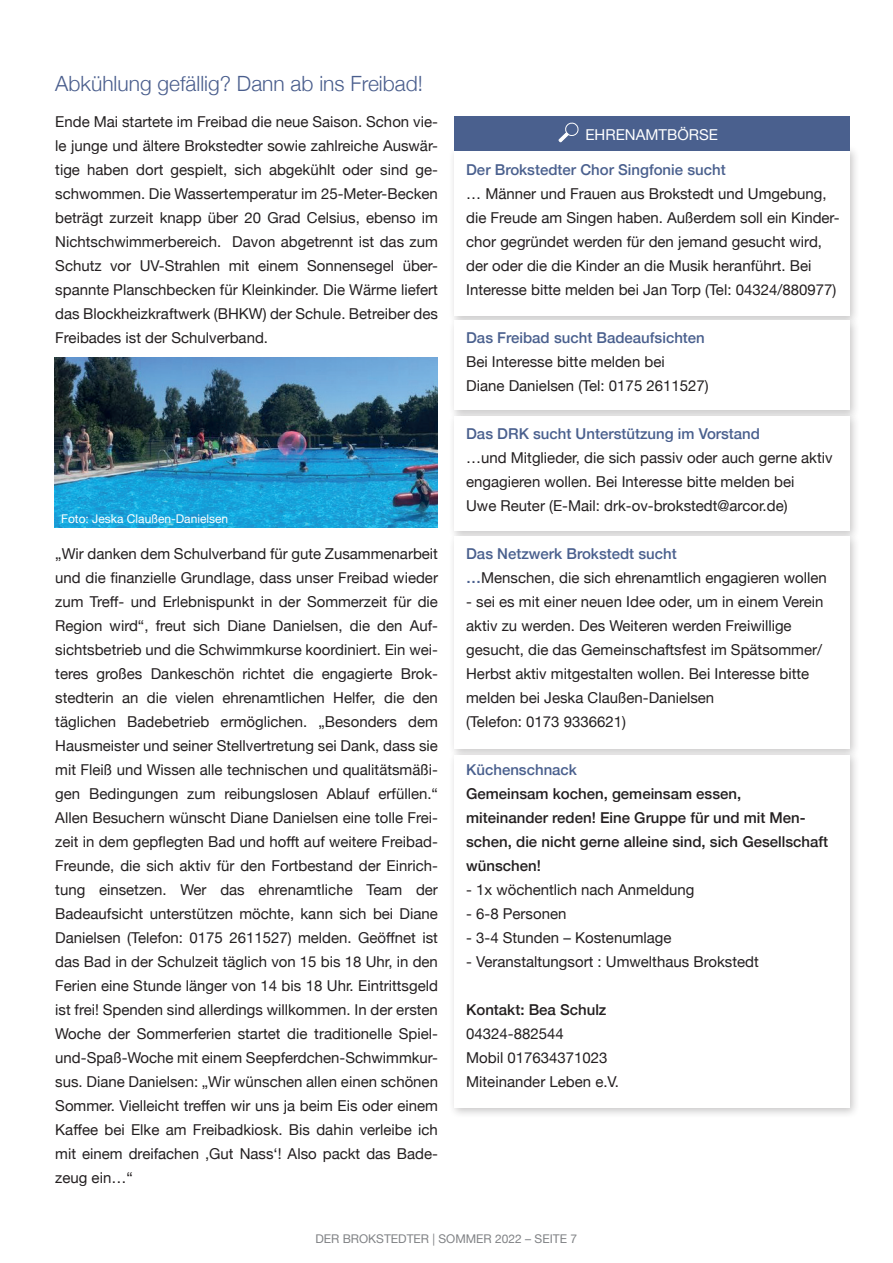
<style>
.page{position:relative;width:893px;height:1263px;background:#fff}
.page>*{position:absolute;margin:0;border:0;box-sizing:border-box;transform-origin:0 0}
.t1{font:300 21px "Helvetica Neue";color:#4a5e8d}
.t2{font:15px/24px "Helvetica Neue";color:#231f20}
.t3{font:500 15px/24px "Helvetica Neue";color:#231f20}
.t4{font:500 15px "Helvetica Neue";color:#4a608e}
.t5{font:15px "Helvetica Neue";color:#fff}
.t6{font:12px "Helvetica Neue";color:#808285}
.t7{font:12px "Helvetica Neue";color:#fff}
.s1{font-weight:500;color:#4a608e}
</style>
<div class="page">
<img style="left:55px;top:358px;width:382px;height:170px">
<div style="left:449px;top:144px;width:412px;height:183px;background:#231f20;opacity:.25"></div>
<div style="left:454px;top:150px;width:395px;height:165px;background:#fff"></div>
<div style="left:449px;top:315px;width:412px;height:106px;background:#231f20;opacity:.25"></div>
<div style="left:454px;top:321px;width:395px;height:89px;background:#fff"></div>
<div style="left:449px;top:411px;width:412px;height:131px;background:#231f20;opacity:.25"></div>
<div style="left:454px;top:416px;width:395px;height:115px;background:#fff"></div>
<div style="left:449px;top:531px;width:412px;height:229px;background:#231f20;opacity:.25"></div>
<div style="left:454px;top:536px;width:395px;height:213px;background:#fff"></div>
<div style="left:449px;top:749px;width:412px;height:370px;background:#231f20;opacity:.25"></div>
<div style="left:454px;top:754px;width:395px;height:353px;background:#fff"></div>
<div style="left:454px;top:116px;width:395px;height:34px;background:#4a608e"></div>
<svg style="left:558px;top:122px;width:21px;height:21px"></svg>
<h1 class="t1" style="left:55px;top:66px;width:369px">Abkühlung gefällig? Dann ab ins Freibad!</h1>
<p class="t2" style="left:55px;top:110px;width:384px;text-align:justify">Ende Mai startete im Freibad die neue Saison. Schon vie&shy;le junge und ältere Brokstedter sowie zahlreiche Auswär&shy;tige haben dort gespielt, sich abgekühlt oder sind ge&shy;schwommen. Die Wassertemperatur im 25-Meter-Becken beträgt zurzeit knapp über 20 Grad Celsius, ebenso im Nichtschwimmerbereich. Davon abgetrennt ist das zum Schutz vor UV-Strahlen mit einem Sonnensegel über&shy;spannte Planschbecken für Kleinkinder. Die Wärme liefert das Blockheizkraftwerk (BHKW) der Schule. Betreiber des Freibades ist der Schulverband.</p>
<p class="t7" style="left:61px;top:510px;width:169px">Foto: Jeska Claußen-Danielsen</p>
<p class="t2" style="left:55px;top:542px;width:384px;text-align:justify">„Wir danken dem Schulverband für gute Zusammenarbeit und die finanzielle Grundlage, dass unser Freibad wieder zum Treff- und Erlebnispunkt in der Sommerzeit für die Region wird“, freut sich Diane Danielsen, die den Auf&shy;sichtsbetrieb und die Schwimmkurse koordiniert. Ein wei&shy;teres großes Dankeschön richtet die engagierte Brok&shy;stedterin an die vielen ehrenamtlichen Helfer, die den täglichen Badebetrieb ermöglichen. „Besonders dem Hausmeister und seiner Stellvertretung sei Dank, dass sie mit Fleiß und Wissen alle technischen und qualitätsmäßi&shy;gen Bedingungen zum reibungslosen Ablauf erfüllen.“ Allen Besuchern wünscht Diane Danielsen eine tolle Frei&shy;zeit in dem gepflegten Bad und hofft auf weitere Freibad-Freunde, die sich aktiv für den Fortbestand der Einrich&shy;tung einsetzen. Wer das ehrenamtliche Team der Badeaufsicht unterstützen möchte, kann sich bei Diane Danielsen (Telefon: 0175 2611527) melden. Geöffnet ist das Bad in der Schulzeit täglich von 15 bis 18 Uhr, in den Ferien eine Stunde länger von 14 bis 18 Uhr. Eintrittsgeld ist frei! Spenden sind allerdings willkommen. In der ersten Woche der Sommerferien startet die traditionelle Spiel&shy;und-Spaß-Woche mit einem Seepferdchen-Schwimmkur&shy;sus. Diane Danielsen: „Wir wünschen allen einen schönen Sommer. Vielleicht treffen wir uns ja beim Eis oder einem Kaffee bei Elke am Freibadkiosk. Bis dahin verleibe ich mit einem dreifachen ‚Gut Nass‘! Also packt das Bade&shy;zeug ein…“</p>
<p class="t5" style="left:585px;top:124px;width:134px">EHRENAMTBÖRSE</p>
<p class="t4" style="left:466px;top:157px;width:261px">Der Brokstedter Chor Singfonie sucht</p>
<p class="t2" style="left:466px;top:182px;width:375px">… Männer und Frauen aus Brokstedt und Umgebung, die Freude am Singen haben. Außerdem soll ein Kinder&shy;chor gegründet werden für den jemand gesucht wird, der oder die die Kinder an die Musik heranführt. Bei Interesse bitte melden bei Jan Torp (Tel: 04324/880977)</p>
<p class="t4" style="left:466px;top:325px;width:240px">Das Freibad sucht Badeaufsichten</p>
<p class="t2" style="left:466px;top:350px;width:244px">Bei Interesse bitte melden bei<br>Diane Danielsen (Tel: 0175 2611527)</p>
<p class="t4" style="left:466px;top:421px;width:295px">Das DRK sucht Unterstützung im Vorstand</p>
<p class="t2" style="left:466px;top:446px;width:368px">…und Mitglieder, die sich passiv oder auch gerne aktiv engagieren wollen. Bei Interesse bitte melden bei<br>Uwe Reuter (E-Mail: drk-ov-brokstedt@arcor.de)</p>
<p class="t2" style="left:466px;top:542px;width:362px"><span class="s1">Das Netzwerk Brokstedt sucht<br>…</span>Menschen, die sich ehrenamtlich engagieren wollen</p>
<p class="t2" style="left:466px;top:590px;width:359px">- sei es mit einer neuen Idee oder, um in einem Verein aktiv zu werden. Des Weiteren werden Freiwillige gesucht, die das Gemeinschaftsfest im Spätsommer/ Herbst aktiv mitgestalten wollen. Bei Interesse bitte melden bei Jeska Claußen-Danielsen<br>(Telefon: 0173 9336621)</p>
<p class="t4" style="left:466px;top:757px;width:112px">Küchenschnack</p>
<p class="t3" style="left:466px;top:780px;width:364px">Gemeinsam kochen, gemeinsam essen,<br>miteinander reden! Eine Gruppe für und mit Men&shy;schen, die nicht gerne alleine sind, sich Gesellschaft wünschen!</p>
<p class="t2" style="left:466px;top:878px;width:230px">- 1x wöchentlich nach Anmeldung</p>
<p class="t2" style="left:466px;top:902px;width:102px">- 6-8 Personen</p>
<p class="t2" style="left:466px;top:926px;width:207px">- 3-4 Stunden – Kostenumlage</p>
<p class="t2" style="left:466px;top:950px;width:294px">- Veranstaltungsort : Umwelthaus Brokstedt</p>
<p class="t3" style="left:466px;top:996px;width:142px">Kontakt: Bea Schulz</p>
<p class="t2" style="left:466px;top:1022px;width:154px">04324-882544<br>Mobil 017634371023<br>Miteinander Leben e.V.</p>
<p class="t6" style="left:315px;top:1230px;width:263px">DER BROKSTEDTER | SOMMER 2022 – SEITE 7</p>
</div>
